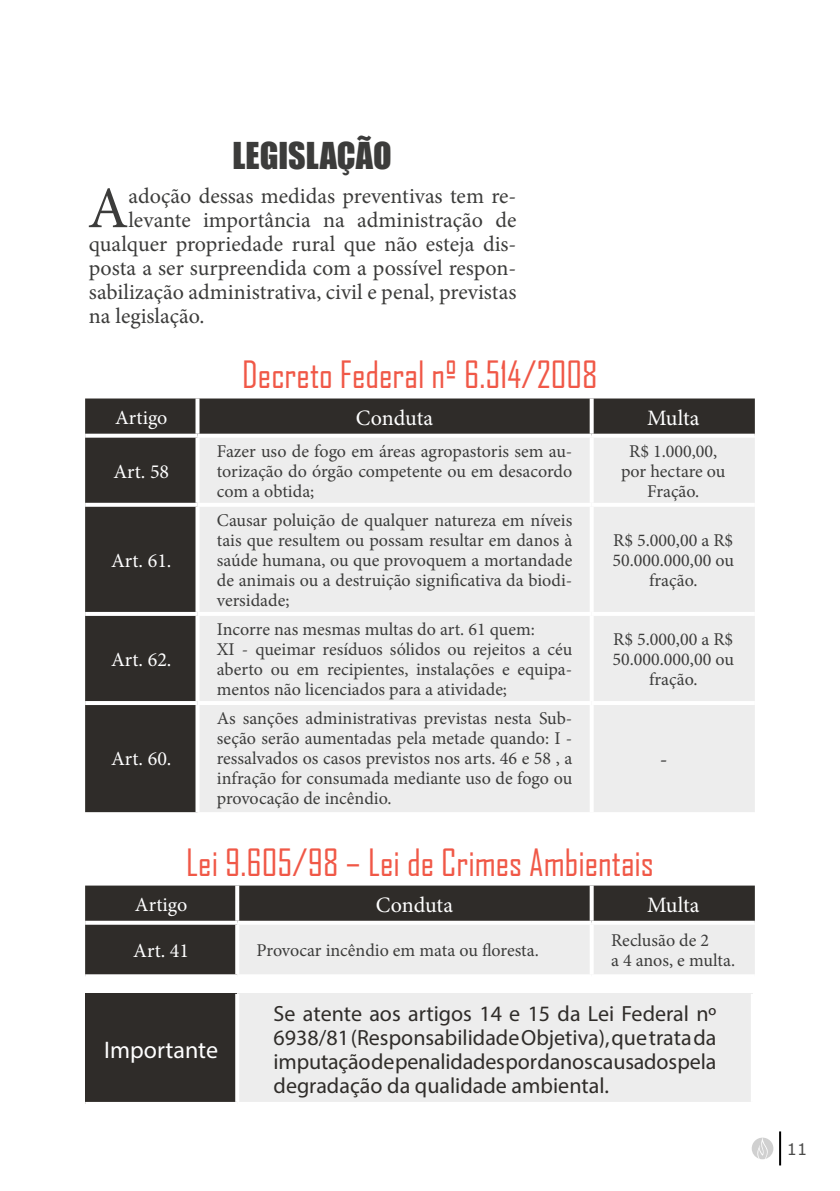
<style>
.page{position:relative;width:840px;height:1191px;background:#fff}
.page>*{position:absolute;margin:0;border:0;box-sizing:border-box;transform-origin:0 0}
.t1{font:59px "Minion Pro";color:#3c3c3b}
.t2{font:36px "Agency FB";color:#f05847}
.t3{font:34px "Impact";color:#3c3c3b}
.t4{font:24px "Myriad Pro";color:#fff}
.t5{font:22px "Minion Pro";color:#3c3c3b}
.t6{font:22px/24px "Myriad Pro";color:#2f2c29;text-align:justify}
.t7{font:22px "Minion Pro";letter-spacing:-.01em;color:#fff}
.t8{font:20px "Minion Pro";color:#fff}
.t9{font:18px/20px "Minion Pro";color:#3c3c3b;text-align:justify}
.t10{font:16px "Verdana";color:#4a4a49}
</style>
<div class="page">
<svg style="left:751px;top:1137px;width:22px;height:22px"></svg>
<hr style="left:778px;top:1131px;width:2px;height:34px;background:#000">
<div style="left:85px;top:398px;width:669px;height:414px;background:#2f2c29"></div>
<div style="left:199px;top:438px;width:555px;height:374px;background:#ededed"></div>
<svg style="left:195px;top:398px;width:4px;height:36px"></svg>
<svg style="left:589px;top:398px;width:4px;height:36px"></svg>
<svg style="left:85px;top:434px;width:112px;height:4px"></svg>
<hr style="left:197px;top:434px;width:394px;height:4px;background:#fff">
<svg style="left:195px;top:438px;width:4px;height:65px"></svg>
<hr style="left:591px;top:434px;width:163px;height:4px;background:#fff">
<svg style="left:589px;top:438px;width:4px;height:65px"></svg>
<svg style="left:85px;top:503px;width:112px;height:4px"></svg>
<hr style="left:197px;top:503px;width:394px;height:4px;background:#fff">
<svg style="left:195px;top:507px;width:4px;height:105px"></svg>
<hr style="left:591px;top:503px;width:163px;height:4px;background:#fff">
<svg style="left:589px;top:507px;width:4px;height:105px"></svg>
<svg style="left:85px;top:612px;width:112px;height:4px"></svg>
<hr style="left:197px;top:612px;width:394px;height:4px;background:#fff">
<svg style="left:195px;top:616px;width:4px;height:85px"></svg>
<hr style="left:591px;top:612px;width:163px;height:4px;background:#fff">
<svg style="left:589px;top:616px;width:4px;height:85px"></svg>
<hr style="left:85px;top:701px;width:112px;height:4px;background:#fff">
<hr style="left:197px;top:701px;width:394px;height:4px;background:#fff">
<svg style="left:195px;top:705px;width:4px;height:107px"></svg>
<hr style="left:591px;top:701px;width:163px;height:4px;background:#fff">
<svg style="left:589px;top:705px;width:4px;height:107px"></svg>
<div style="left:85px;top:885px;width:669px;height:89px;background:#2f2c29"></div>
<div style="left:239px;top:924px;width:515px;height:50px;background:#ededed"></div>
<svg style="left:235px;top:885px;width:4px;height:35px"></svg>
<svg style="left:589px;top:885px;width:4px;height:35px"></svg>
<svg style="left:85px;top:920px;width:152px;height:4px"></svg>
<svg style="left:237px;top:920px;width:354px;height:4px"></svg>
<svg style="left:235px;top:924px;width:4px;height:50px"></svg>
<svg style="left:591px;top:920px;width:163px;height:4px"></svg>
<svg style="left:589px;top:924px;width:4px;height:50px"></svg>
<svg style="left:85px;top:974px;width:152px;height:2px"></svg>
<div style="left:85px;top:994px;width:152px;height:110px;background:#2f2c29"></div>
<div style="left:237px;top:994px;width:515px;height:110px;background:#ededed"></div>
<svg style="left:235px;top:994px;width:4px;height:108px"></svg>
<svg style="left:751px;top:994px;width:1px;height:108px"></svg>
<hr style="left:85px;top:1102px;width:152px;height:4px;background:#fff">
<hr style="left:237px;top:1102px;width:517px;height:4px;background:#fff">
<h3 class="t3" style="left:232px;top:129px;width:160px">LEGISLAÇÃO</h3>
<h1 class="t1" style="left:88px;top:169px;width:42px">A</h1>
<p class="t5" style="left:128px;top:181px;width:389px">adoção dessas medidas preventivas tem re-</p>
<p class="t5" style="left:128px;top:205px;width:389px">levante importância na administração de</p>
<p class="t5" style="left:89px;top:229px;width:429px">qualquer propriedade rural que não esteja dis-</p>
<p class="t5" style="left:89px;top:253px;width:429px">posta a ser surpreendida com a possível respon-</p>
<p class="t5" style="left:89px;top:277px;width:429px">sabilização administrativa, civil e penal, previstas</p>
<p class="t5" style="left:89px;top:301px;width:117px">na legislação.</p>
<h2 class="t2" style="left:242px;top:353px;width:357px">Decreto Federal nº 6.514/2008</h2>
<p class="t8" style="left:115px;top:404px;width:54px">Artigo</p>
<p class="t7" style="left:356px;top:403px;width:79px">Conduta</p>
<p class="t7" style="left:646px;top:403px;width:54px">Multa</p>
<p class="t8" style="left:113px;top:458px;width:57px">Art. 58</p>
<p class="t9" style="left:217px;top:441px;width:357px">Fazer uso de fogo em áreas agropastoris sem au&shy;torização do órgão competente ou em desacordo com a obtida;</p>
<p class="t9" style="left:620px;top:441px;width:106px;text-align:center">R$ 1.000,00, por hectare ou<br>Fração.</p>
<p class="t8" style="left:111px;top:547px;width:62px">Art. 61.</p>
<p class="t8" style="left:111px;top:646px;width:62px">Art. 62.</p>
<p class="t8" style="left:111px;top:745px;width:62px">Art. 60.</p>
<p class="t9" style="left:217px;top:510px;width:357px">Causar poluição de qualquer natureza em níveis tais que resultem ou possam resultar em danos à saúde humana, ou que provoquem a mortandade de animais ou a destruição significativa da biodi&shy;versidade;</p>
<p class="t9" style="left:612px;top:530px;width:123px;text-align:center">R$ 5.000,00 a R$<br>50.000.000,00 ou fração.</p>
<p class="t9" style="left:217px;top:619px;width:357px;text-align:left">Incorre nas mesmas multas do art. 61 quem:<br>XI - queimar resíduos sólidos ou rejeitos a céu aberto ou em recipientes, instalações e equipa&shy;mentos não licenciados para a atividade;</p>
<p class="t9" style="left:612px;top:629px;width:123px;text-align:center">R$ 5.000,00 a R$<br>50.000.000,00 ou fração.</p>
<p class="t9" style="left:217px;top:708px;width:357px">As sanções administrativas previstas nesta Sub&shy;seção serão aumentadas pela metade quando: I - ressalvados os casos previstos nos arts. 46 e 58 , a infração for consumada mediante uso de fogo ou provocação de incêndio.</p>
<p class="t5" style="left:659px;top:744px;width:9px">-</p>
<h2 class="t2" style="left:186px;top:840px;width:469px">Lei 9.605/98 – Lei de Crimes Ambientais</h2>
<p class="t8" style="left:135px;top:891px;width:54px">Artigo</p>
<p class="t7" style="left:375px;top:890px;width:79px">Conduta</p>
<p class="t7" style="left:646px;top:890px;width:54px">Multa</p>
<p class="t8" style="left:133px;top:937px;width:57px">Art. 41</p>
<p class="t9" style="left:256px;top:940px;width:283px">Provocar incêndio em mata ou floresta.</p>
<p class="t9" style="left:610px;top:930px;width:125px">Reclusão de 2<br>a 4 anos, e multa.</p>
<h3 class="t4" style="left:104px;top:1034px;width:115px">Importante</h3>
<p class="t6" style="left:273px;top:1001px;width:444px">Se atente aos artigos 14 e 15 da Lei Federal nº 6938/81 (Responsabilidade Objetiva), que trata da imputação de penalidades por danos causados pela degradação da qualidade ambiental.</p>
<p class="t10" style="left:786px;top:1137px;width:22px">11</p>
</div>
